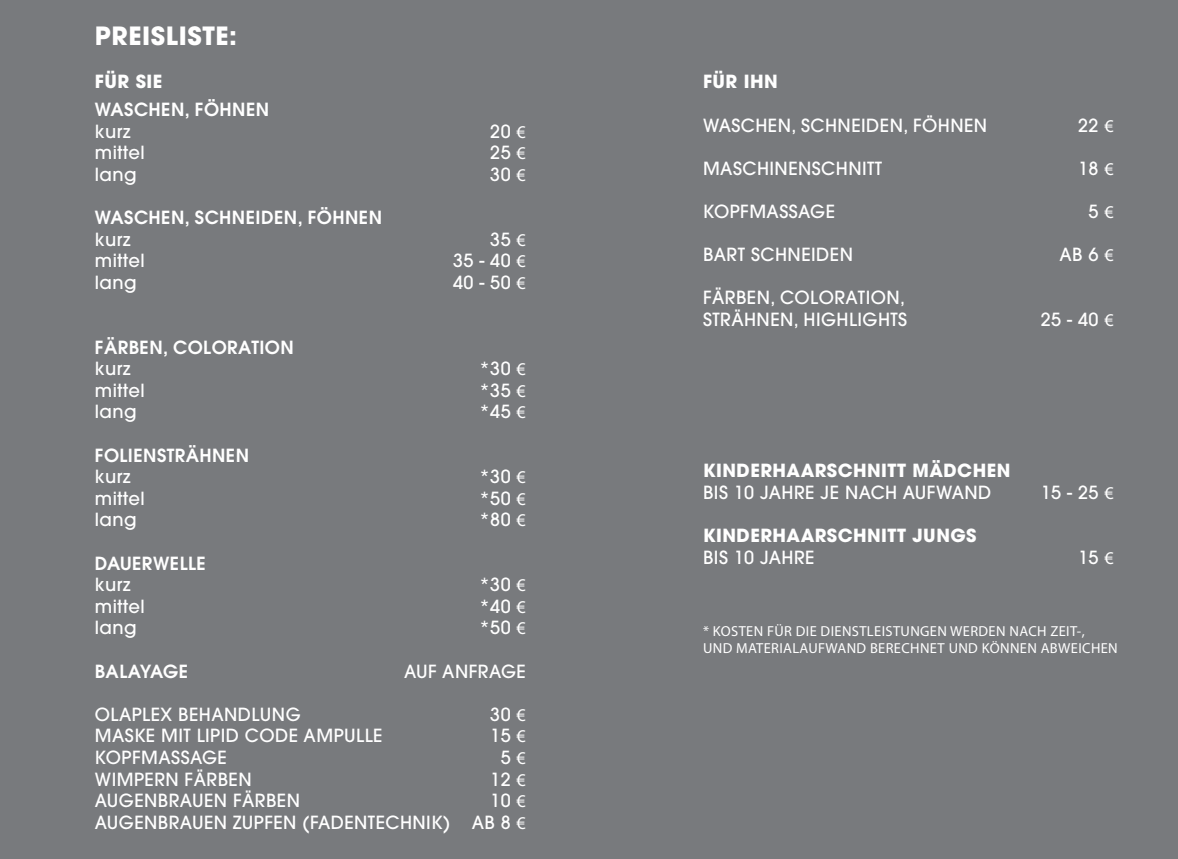
<style>
.page{position:relative;width:1178px;height:859px;background:#787a7d}
.page>*{position:absolute;margin:0;border:0;box-sizing:border-box;transform-origin:0 0}
.t1{font:700 25px "Avant Garde";letter-spacing:.025em;color:#fff}
.t2{font:500 18px/21.6px "Avant Garde";letter-spacing:.025em;color:#fff;text-align:right}
.t3{font:600 18px "Avant Garde";letter-spacing:.025em;color:#fff}
.t4{font:700 18px "Avant Garde";letter-spacing:.025em;color:#fff}
.t5{font:14.5px/17.4px "Myriad Pro";letter-spacing:.025em;color:#fff}
.s1{font-family:"Myriad Pro";font-weight:400}
</style>
<div class="page">
<h1 class="t1" style="left:95px;top:20px;width:144px">PREISLISTE:</h1>
<p class="t4" style="left:95px;top:70px;width:69px">FÜR SIE</p>
<p class="t3" style="left:95px;top:98px;width:176px">WASCHEN, FÖHNEN</p>
<p class="t2" style="left:95px;top:120px;width:37px">kurz</p>
<p class="t2" style="left:490px;top:120px;width:37px">20 <span class="s1">€</span></p>
<p class="t2" style="left:95px;top:142px;width:51px">mittel</p>
<p class="t2" style="left:490px;top:142px;width:37px">25 <span class="s1">€</span></p>
<p class="t2" style="left:95px;top:163px;width:43px">lang</p>
<p class="t2" style="left:490px;top:163px;width:37px">30 <span class="s1">€</span></p>
<p class="t3" style="left:95px;top:206px;width:289px">WASCHEN, SCHNEIDEN, FÖHNEN</p>
<p class="t2" style="left:95px;top:228px;width:37px">kurz</p>
<p class="t2" style="left:490px;top:228px;width:37px">35 <span class="s1">€</span></p>
<p class="t2" style="left:95px;top:250px;width:51px">mittel</p>
<p class="t2" style="left:453px;top:250px;width:74px">35 - 40 <span class="s1">€</span></p>
<p class="t2" style="left:95px;top:271px;width:43px">lang</p>
<p class="t2" style="left:453px;top:271px;width:74px">40 - 50 <span class="s1">€</span></p>
<p class="t3" style="left:95px;top:335px;width:200px">FÄRBEN, COLORATION</p>
<p class="t2" style="left:95px;top:358px;width:37px">kurz</p>
<p class="t2" style="left:479px;top:358px;width:48px">*30 <span class="s1">€</span></p>
<p class="t2" style="left:95px;top:379px;width:51px">mittel</p>
<p class="t2" style="left:479px;top:379px;width:48px">*35 <span class="s1">€</span></p>
<p class="t2" style="left:95px;top:401px;width:43px">lang</p>
<p class="t2" style="left:479px;top:401px;width:48px">*45 <span class="s1">€</span></p>
<p class="t3" style="left:95px;top:443px;width:156px">FOLIENSTRÄHNEN</p>
<p class="t2" style="left:95px;top:466px;width:37px">kurz</p>
<p class="t2" style="left:479px;top:466px;width:48px">*30 <span class="s1">€</span></p>
<p class="t2" style="left:95px;top:487px;width:51px">mittel</p>
<p class="t2" style="left:479px;top:487px;width:48px">*50 <span class="s1">€</span></p>
<p class="t2" style="left:95px;top:509px;width:43px">lang</p>
<p class="t2" style="left:479px;top:509px;width:48px">*80 <span class="s1">€</span></p>
<p class="t3" style="left:95px;top:551px;width:112px">DAUERWELLE</p>
<p class="t2" style="left:95px;top:574px;width:37px">kurz</p>
<p class="t2" style="left:479px;top:574px;width:48px">*30 <span class="s1">€</span></p>
<p class="t2" style="left:95px;top:595px;width:51px">mittel</p>
<p class="t2" style="left:479px;top:595px;width:48px">*40 <span class="s1">€</span></p>
<p class="t2" style="left:95px;top:617px;width:43px">lang</p>
<p class="t2" style="left:479px;top:617px;width:48px">*50 <span class="s1">€</span></p>
<p class="t3" style="left:95px;top:659px;width:95px">BALAYAGE</p>
<p class="t2" style="left:404px;top:660px;width:123px">AUF ANFRAGE</p>
<p class="t2" style="left:95px;top:703px;width:207px">OLAPLEX BEHANDLUNG</p>
<p class="t2" style="left:490px;top:703px;width:37px">30 <span class="s1">€</span></p>
<p class="t2" style="left:95px;top:725px;width:289px">MASKE MIT LIPID CODE AMPULLE</p>
<p class="t2" style="left:490px;top:725px;width:37px">15 <span class="s1">€</span></p>
<p class="t2" style="left:95px;top:747px;width:134px">KOPFMASSAGE</p>
<p class="t2" style="left:501px;top:747px;width:27px">5 <span class="s1">€</span></p>
<p class="t2" style="left:95px;top:768px;width:158px">WIMPERN FÄRBEN</p>
<p class="t2" style="left:490px;top:768px;width:37px">12 <span class="s1">€</span></p>
<p class="t2" style="left:95px;top:790px;width:207px">AUGENBRAUEN FÄRBEN</p>
<p class="t2" style="left:95px;top:790px;width:432px">10 <span class="s1">€<br></span>AUGENBRAUEN ZUPFEN (FADENTECHNIK) AB 8 <span class="s1">€</span></p>
<p class="t4" style="left:703px;top:70px;width:76px">FÜR IHN</p>
<p class="t2" style="left:703px;top:114px;width:286px">WASCHEN, SCHNEIDEN, FÖHNEN</p>
<p class="t2" style="left:1078px;top:114px;width:37px">22 <span class="s1">€</span></p>
<p class="t2" style="left:703px;top:158px;width:181px">MASCHINENSCHNITT</p>
<p class="t2" style="left:1078px;top:158px;width:37px">18 <span class="s1">€</span></p>
<p class="t2" style="left:703px;top:201px;width:134px">KOPFMASSAGE</p>
<p class="t2" style="left:1088px;top:201px;width:27px">5 <span class="s1">€</span></p>
<p class="t2" style="left:703px;top:244px;width:151px">BART SCHNEIDEN</p>
<p class="t2" style="left:1059px;top:244px;width:56px">AB 6 <span class="s1">€</span></p>
<p class="t2" style="left:703px;top:287px;width:206px;text-align:left">FÄRBEN, COLORATION,<br>STRÄHNEN, HIGHLIGHTS</p>
<p class="t2" style="left:1041px;top:309px;width:74px">25 - 40 <span class="s1">€</span></p>
<p class="t4" style="left:703px;top:459px;width:309px">KINDERHAARSCHNITT MÄDCHEN</p>
<p class="t2" style="left:703px;top:482px;width:290px">BIS 10 JAHRE JE NACH AUFWAND</p>
<p class="t2" style="left:1041px;top:482px;width:74px">15 - 25 <span class="s1">€</span></p>
<p class="t4" style="left:703px;top:524px;width:275px">KINDERHAARSCHNITT JUNGS</p>
<p class="t2" style="left:703px;top:546px;width:113px">BIS 10 JAHRE</p>
<p class="t2" style="left:1078px;top:546px;width:37px">15 <span class="s1">€</span></p>
<p class="t5" style="left:703px;top:622px;width:416px">* KOSTEN FÜR DIE DIENSTLEISTUNGEN WERDEN NACH ZEIT-,<br>UND MATERIALAUFWAND BERECHNET UND KÖNNEN ABWEICHEN</p>
</div>
